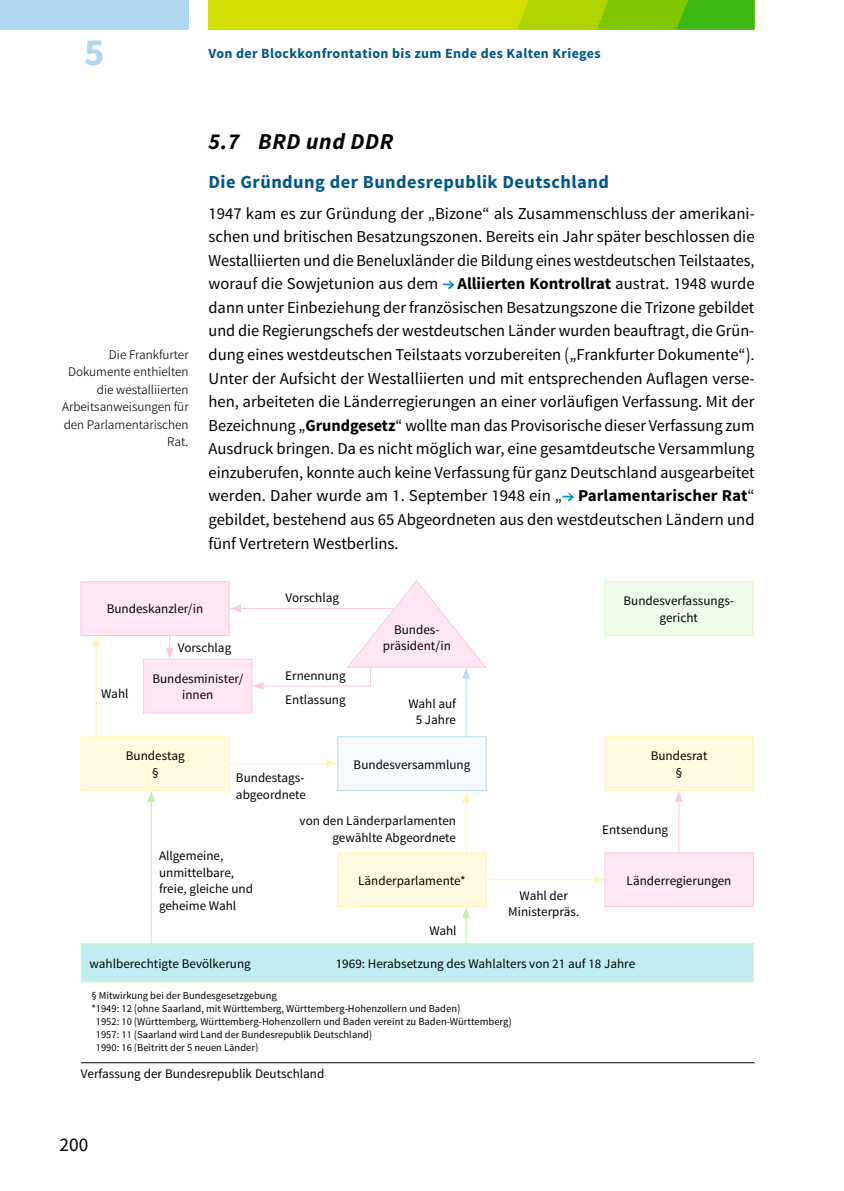
<style>
.page{position:relative;width:844px;height:1191px;background:#fff}
.page>*{position:absolute;margin:0;border:0;box-sizing:border-box;transform-origin:0 0}
.t1{font:700 38.5px "bs Sirah Sans 1";color:#b0d7f0}
.t2{font:italic 700 22.75px "bs Sirah Sans 1";letter-spacing:.025em;color:#000}
.t3{font:19.25px "bs Sirah Sans 1";color:#000}
.t4{font:700 18.38px "bs Sirah Sans 1";letter-spacing:.025em;color:#005889}
.t5{font:16.62px/23.6px "bs Sirah Sans 1";color:#000;text-align:justify}
.t6{font:700 14px "bs Sirah Sans 1";letter-spacing:.025em;color:#005889}
.t7{font:13.12px/16.6px "bs Sirah Sans 1";color:#000;text-align:center}
.t8{font:300 13.12px/17.5px "bs Sirah Sans 1";color:#000;text-align:right}
.t9{font:700 10.67px "bs Sirah Sans 1";color:#000}
.t10{font:10.5px "bs Sirah Sans 1";color:#000}
.s1{font-weight:700}
</style>
<div class="page">
<div style="left:0;top:0;width:189px;height:30px;background:#b0d7f0"></div>
<div style="left:208px;top:0;width:546px;height:30px;background:#d2dd00"></div>
<svg style="left:517px;top:0;width:238px;height:30px;background:#7ec706"></svg>
<svg style="left:442px;top:280px;width:12px;height:9px"></svg>
<svg style="left:562px;top:492px;width:11px;height:9px"></svg>
<hr style="left:81px;top:1062px;width:673px;height:1px;background:#000">
<div style="left:143px;top:659px;width:109px;height:54px;background:#fee6f3"></div>
<div style="left:143px;top:659px;width:109px;height:54px;border:1px solid #fbcae2"></div>
<div style="left:338px;top:852px;width:148px;height:54px;background:#fffade"></div>
<div style="left:337px;top:852px;width:149px;height:55px;border:1px solid #fff5b4"></div>
<div style="left:604px;top:852px;width:149px;height:54px;background:#fee6f3"></div>
<div style="left:604px;top:852px;width:149px;height:55px;border:1px solid #fbcae2"></div>
<div style="left:81px;top:736px;width:148px;height:54px;background:#fffade"></div>
<div style="left:81px;top:736px;width:149px;height:55px;border:1px solid #fff5b4"></div>
<div style="left:604px;top:736px;width:149px;height:54px;background:#fffade"></div>
<div style="left:604px;top:736px;width:149px;height:55px;border:1px solid #fff5b4"></div>
<div style="left:338px;top:736px;width:148px;height:54px;background:#f6fafe"></div>
<div style="left:337px;top:736px;width:149px;height:55px;border:1px solid #b9dbf1"></div>
<div style="left:81px;top:581px;width:148px;height:54px;background:#fee6f3"></div>
<div style="left:81px;top:581px;width:148px;height:55px;border:1px solid #fbcae2"></div>
<div style="left:604px;top:581px;width:148px;height:54px;background:#effce7"></div>
<div style="left:604px;top:581px;width:149px;height:55px;border:1px solid #dff8cd"></div>
<div style="left:81px;top:944px;width:672px;height:38px;background:#c0eef0"></div>
<div style="left:81px;top:943px;width:672px;height:39px;border:1px solid #dff8cd"></div>
<hr style="left:238px;top:608px;width:156px;height:1px;background:#fbcae2">
<svg style="left:230px;top:604px;width:11px;height:8px"></svg>
<hr style="left:96px;top:644px;width:1px;height:92px;background:#fff5b4">
<svg style="left:92px;top:636px;width:8px;height:11px"></svg>
<hr style="left:151px;top:799px;width:1px;height:145px;background:#c4f0a3">
<svg style="left:147px;top:791px;width:8px;height:11px"></svg>
<svg style="left:462px;top:907px;width:8px;height:37px"></svg>
<hr style="left:465px;top:799px;width:1px;height:53px;background:#fff5b4">
<svg style="left:462px;top:791px;width:8px;height:11px"></svg>
<hr style="left:486px;top:879px;width:110px;height:1px;background:#fff5b4">
<svg style="left:593px;top:876px;width:11px;height:7px"></svg>
<hr style="left:465px;top:676px;width:1px;height:60px;background:#b9dbf1">
<hr style="left:229px;top:763px;width:100px;height:1px;background:#fff5b4">
<svg style="left:326px;top:760px;width:11px;height:7px"></svg>
<svg style="left:165px;top:636px;width:9px;height:23px"></svg>
<hr style="left:678px;top:799px;width:1px;height:53px;background:#fbcae2">
<svg style="left:674px;top:791px;width:8px;height:11px"></svg>
<svg style="left:252px;top:581px;width:235px;height:109px"></svg>
<h1 class="t1" style="left:84px;top:27px;width:22px">5</h1>
<p class="t6" style="left:208px;top:45px;width:393px">Von der Blockkonfrontation bis zum Ende des Kalten Krieges</p>
<p class="t8" style="left:62px;top:346px;width:128px">Die Frankfurter<br>Dokumente enthielten die westalliierten<br>Arbeitsanweisungen für den Parlamentarischen<br>Rat.</p>
<h2 class="t2" style="left:208px;top:127px;width:186px">5.7 BRD und DDR</h2>
<p class="t4" style="left:208px;top:169px;width:402px">Die Gründung der Bundesrepublik Deutschland</p>
<p class="t5" style="left:208px;top:202px;width:548px">1947 kam es zur Gründung der „Bizone“ als Zusammenschluss der amerikani&shy;schen und britischen Besatzungszonen. Bereits ein Jahr später beschlossen die Westalliierten und die Beneluxländer die Bildung eines westdeutschen Teilstaates, worauf die Sowjetunion aus dem <span class="s1">Alliierten Kontrollrat</span> austrat. 1948 wurde dann unter Einbeziehung der französischen Besatzungszone die Trizone gebildet und die Regierungschefs der westdeutschen Länder wurden beauftragt, die Grün&shy;dung eines westdeutschen Teilstaats vorzubereiten („Frankfurter Dokumente“).<br>Unter der Aufsicht der Westalliierten und mit entsprechenden Auflagen verse&shy;hen, arbeiteten die Länderregierungen an einer vorläufigen Verfassung. Mit der Bezeichnung „<span class="s1">Grundgesetz</span>“ wollte man das Provisorische dieser Verfassung zum Ausdruck bringen. Da es nicht möglich war, eine gesamtdeutsche Versammlung einzuberufen, konnte auch keine Verfassung für ganz Deutschland ausgearbeitet werden. Daher wurde am 1. September 1948 ein „ <span class="s1">Parlamentarischer Rat</span>“ gebildet, bestehend aus 65 Abgeordneten aus den westdeutschen Ländern und fünf Vertretern Westberlins.</p>
<p class="t7" style="left:285px;top:590px;width:55px">Vorschlag</p>
<p class="t7" style="left:107px;top:601px;width:98px">Bundeskanzler/in</p>
<p class="t7" style="left:623px;top:593px;width:112px">Bundesverfassungs&shy;gericht</p>
<p class="t7" style="left:383px;top:621px;width:69px">Bundes&shy;präsident/in</p>
<p class="t7" style="left:178px;top:640px;width:55px">Vorschlag</p>
<p class="t7" style="left:101px;top:686px;width:29px">Wahl</p>
<p class="t7" style="left:152px;top:670px;width:92px">Bundesminister/ innen</p>
<p class="t7" style="left:285px;top:665px;width:62px;line-height:23.3px;text-align:left">Ernennung<br>Entlassung</p>
<p class="t7" style="left:408px;top:695px;width:49px">Wahl auf<br>5 Jahre</p>
<p class="t7" style="left:126px;top:748px;width:60px">Bundestag §</p>
<p class="t7" style="left:650px;top:748px;width:58px">Bundesrat §</p>
<p class="t7" style="left:353px;top:756px;width:118px">Bundesversammlung</p>
<p class="t7" style="left:236px;top:770px;width:72px;text-align:left">Bundestags&shy;abgeordnete</p>
<p class="t7" style="left:159px;top:847px;width:96px;text-align:left">Allgemeine, unmittelbare, freie, gleiche und geheime Wahl</p>
<p class="t7" style="left:299px;top:813px;width:158px;text-align:right">von den Länderparlamenten gewählte Abgeordnete</p>
<p class="t7" style="left:602px;top:821px;width:67px">Entsendung</p>
<p class="t7" style="left:358px;top:872px;width:109px">Länderparlamente*</p>
<p class="t7" style="left:626px;top:872px;width:106px">Länderregierungen</p>
<p class="t9" style="left:379px;top:872px;width:63px">Länderparla-</p>
<p class="t7" style="left:429px;top:923px;width:29px">Wahl</p>
<p class="t7" style="left:508px;top:887px;width:73px">Wahl der<br>Ministerpräs.</p>
<p class="t7" style="left:89px;top:955px;width:163px">wahlberechtigte Bevölkerung</p>
<p class="t7" style="left:336px;top:955px;width:301px">1969: Herabsetzung des Wahlalters von 21 auf 18 Jahre</p>
<p class="t10" style="left:91px;top:988px;width:187px">§ Mitwirkung bei der Bundesgesetzgebung</p>
<p class="t10" style="left:91px;top:1001px;width:370px">*1949: 12 (ohne Saarland, mit Württemberg, Württemberg-Hohenzollern und Baden)</p>
<p class="t10" style="left:96px;top:1014px;width:417px">1952: 10 (Württemberg, Württemberg-Hohenzollern und Baden vereint zu Baden-Württemberg)</p>
<p class="t10" style="left:96px;top:1028px;width:278px">1957: 11 (Saarland wird Land der Bundesrepublik Deutschland)</p>
<p class="t10" style="left:96px;top:1041px;width:164px">1990: 16 (Beitritt der 5 neuen Länder)</p>
<p class="t7" style="left:81px;top:1065px;width:245px">Verfassung der Bundesrepublik Deutschland</p>
<p class="t3" style="left:60px;top:1132px;width:30px">200</p>
</div>
